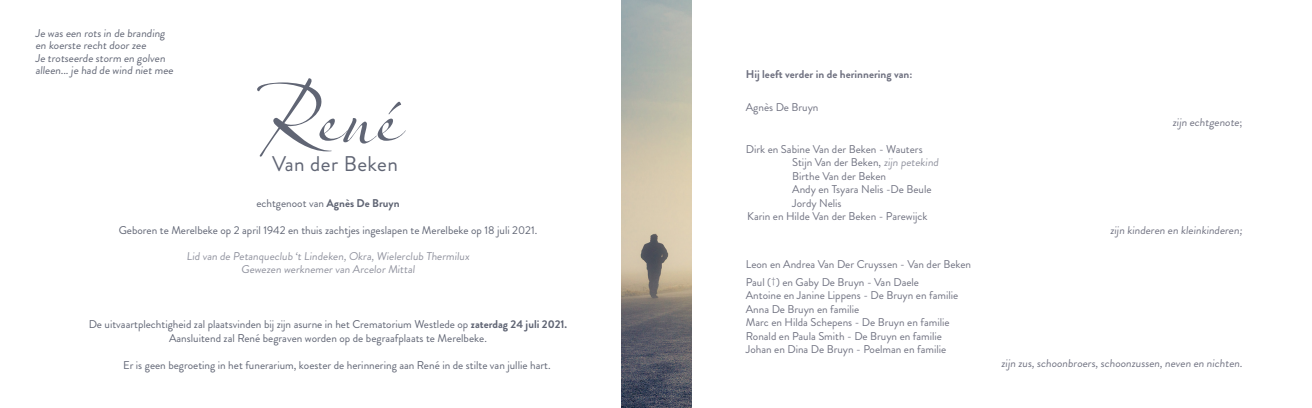
<style>
.page{position:relative;width:1312px;height:408px;background:#fff}
.page>*{position:absolute;margin:0;border:0;box-sizing:border-box;transform-origin:0 0}
.t1{font:85px "Olicana Fine";color:#606574}
.t2{font:21.25px "Brandon Grotesque";letter-spacing:.02em;color:#606574}
.t3{font:11.25px "Brandon Grotesque";color:#707281}
.t4{font:11.25px "Brandon Grotesque";color:#606574}
.t5{font:11.25px "Brandon Grotesque";color:#90929e}
.t6{font:700 11.25px "Brandon Grotesque";color:#707281}
.s1{font-weight:700}
.s2{color:#90929e}
.s3{font-family:"Century Gothic";font-size:8.75px}
</style>
<div class="page">
<img style="left:621px;top:0;width:70px;height:407px">
<p class="t4" style="left:35px;top:25px;width:133px">Je was een rots in de branding</p>
<p class="t4" style="left:35px;top:38px;width:114px">en koerste recht door zee</p>
<p class="t4" style="left:35px;top:50px;width:133px">Je trotseerde storm en golven</p>
<p class="t4" style="left:35px;top:63px;width:141px">alleen... je had de wind niet mee</p>
<p class="t1" style="left:258px;top:61px;width:140px">René</p>
<p class="t2" style="left:272px;top:149px;width:127px">Van der Beken</p>
<p class="t4" style="left:256px;top:195px;width:145px">echtgenoot van <span class="s1">Agnès De Bruyn</span></p>
<p class="t4" style="left:119px;top:222px;width:420px">Geboren te Merelbeke op 2 april 1942 en thuis zachtjes ingeslapen te Merelbeke op 18 juli 2021.</p>
<p class="t5" style="left:186px;top:248px;width:286px">Lid van de Petanqueclub ‘t Lindeken, Okra, Wielerclub Thermilux</p>
<p class="t5" style="left:241px;top:261px;width:177px">Gewezen werknemer van Arcelor Mittal</p>
<p class="t4" style="left:89px;top:316px;width:480px">De uitvaartplechtigheid zal plaatsvinden bij zijn asurne in het Crematorium Westlede op <span class="s1">zaterdag 24 juli 2021.</span></p>
<p class="t4" style="left:169px;top:330px;width:319px">Aansluitend zal René begraven worden op de begraafplaats te Merelbeke.</p>
<p class="t4" style="left:123px;top:357px;width:429px">Er is geen begroeting in het funerarium, koester de herinnering aan René in de stilte van jullie hart.</p>
<p class="t6" style="left:745px;top:67px;width:168px">Hij leeft verder in de herinnering van:</p>
<p class="t3" style="left:745px;top:99px;width:74px">Agnès De Bruyn</p>
<p class="t3" style="left:745px;top:141px;width:178px">Dirk en Sabine Van der Beken - Wauters</p>
<p class="t3" style="left:792px;top:154px;width:149px">Stijn Van der Beken, <span class="s2">zijn petekind</span></p>
<p class="t3" style="left:792px;top:168px;width:95px">Birthe Van der Beken</p>
<p class="t3" style="left:792px;top:181px;width:141px">Andy en Tsyara Nelis -De Beule</p>
<p class="t3" style="left:792px;top:195px;width:51px">Jordy Nelis</p>
<p class="t3" style="left:747px;top:208px;width:182px">Karin en Hilde Van der Beken - Parewijck</p>
<p class="t3" style="left:745px;top:256px;width:227px">Leon en Andrea Van Der Cruyssen - Van der Beken</p>
<p class="t3" style="left:745px;top:274px;width:175px">Paul (<span class="s3">†</span>) en Gaby De Bruyn - Van Daele</p>
<p class="t3" style="left:745px;top:287px;width:214px">Antoine en Janine Lippens - De Bruyn en familie</p>
<p class="t3" style="left:745px;top:301px;width:115px">Anna De Bruyn en familie</p>
<p class="t3" style="left:745px;top:314px;width:205px">Marc en Hilda Schepens - De Bruyn en familie</p>
<p class="t3" style="left:745px;top:328px;width:198px">Ronald en Paula Smith - De Bruyn en familie</p>
<p class="t3" style="left:745px;top:341px;width:202px">Johan en Dina De Bruyn - Poelman en familie</p>
<p class="t3" style="left:1172px;top:114px;width:71px">zijn echtgenote;</p>
<p class="t3" style="left:1109px;top:222px;width:135px">zijn kinderen en kleinkinderen;</p>
<p class="t3" style="left:1000px;top:355px;width:244px">zijn zus, schoonbroers, schoonzussen, neven en nichten.</p>
</div>
